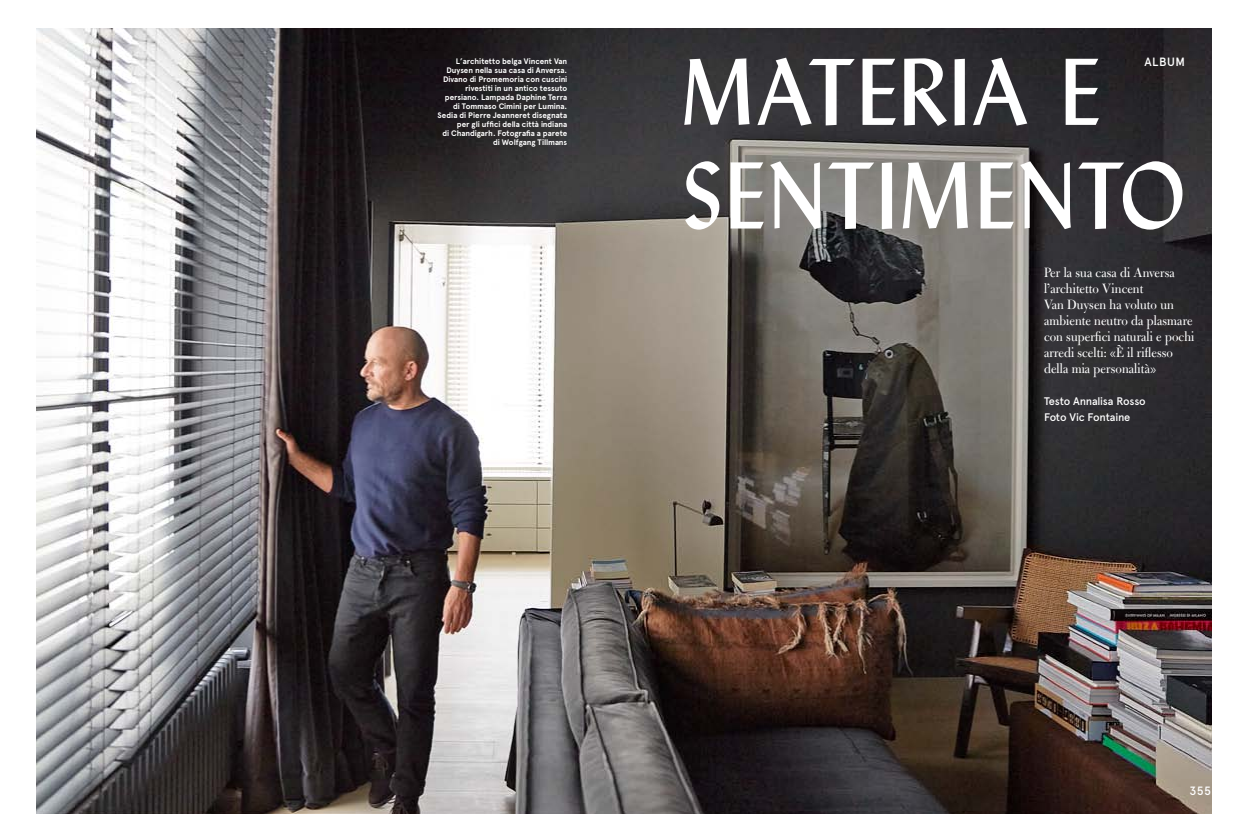
<style>
.page{position:relative;width:1248px;height:814px;background:#fff}
.page>*{position:absolute;margin:0;border:0;box-sizing:border-box;transform-origin:0 0}
.t1{font:92.3px/103.6px "Cg Lisbon";letter-spacing:.02em;color:#fff}
.t2{font:15px/16px "Bulmer MT Std Display";letter-spacing:.01em;color:#fff}
.t3{font:500 12px "Apercu";letter-spacing:.035em;color:#fff}
.t4{font:500 11px/16px "Apercu";letter-spacing:-.01em;color:#fff}
.t5{font:700 8px/9px "Apercu";letter-spacing:-.005em;color:#fff;text-align:right}
</style>
<div class="page">
<img style="left:37px;top:28px;width:1173px;height:786px">
<p class="t5" style="left:437px;top:56px;width:131px">L’architetto belga Vincent Van<br>Duysen nella sua casa di Anversa.<br>Divano di Promemoria con cuscini rivestiti in un antico tessuto persiano. Lampada Daphine Terra di Tommaso Cimini per Lumina.<br>Sedia di Pierre Jeanneret disegnata per gli uffici della città indiana<br>di Chandigarh. Fotografia a parete di Wolfgang Tillmans</p>
<h1 class="t1" style="left:682px;top:41px;width:504px">MATERIA E<br>SENTIMENTO</h1>
<h3 class="t3" style="left:1144px;top:55px;width:42px">album</h3>
<h2 class="t2" style="left:1043px;top:265px;width:152px">Per la sua casa di Anversa l’architetto Vincent<br>Van Duysen ha voluto un ambiente neutro da plasmare con superfici naturali e pochi arredi scelti: «È il riflesso della mia personalità»</h2>
<h3 class="t4" style="left:1043px;top:393px;width:103px">Testo Annalisa Rosso<br>Foto Vic Fontaine</h3>
<h3 class="t3" style="left:1189px;top:783px;width:23px">355</h3>
</div>
